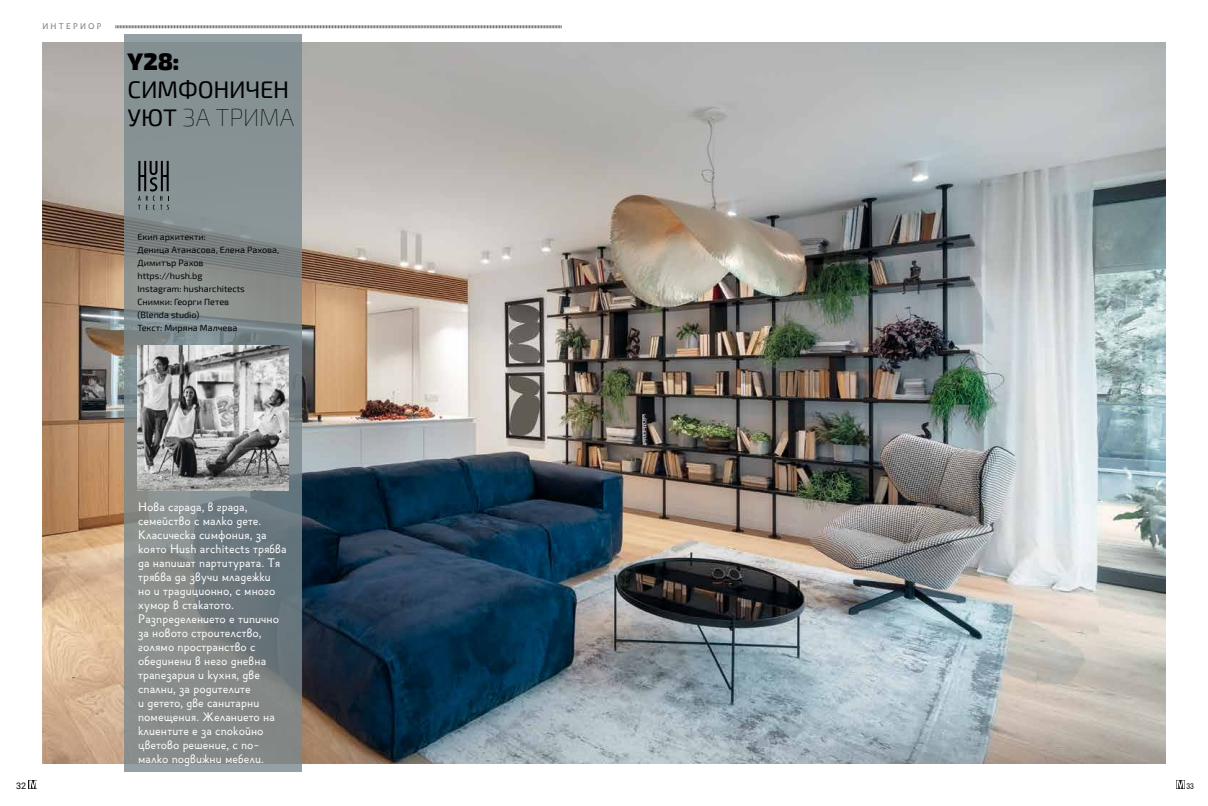
<style>
.page{position:relative;width:1208px;height:806px;background:#fff}
.page>*{position:absolute;margin:0;border:0;box-sizing:border-box;transform-origin:0 0}
.t1{font:24px/28.1px "Exo 2";letter-spacing:-.01em;color:#000}
.t2{font:900 24px "Exo 2";color:#000}
.t3{font:12px/14px "ADYS";color:#fff}
.t4{font:9px/13px "Exo 2";color:#000}
.t5{font:9px "Roboto";color:#000}
.t6{font:condensed 9px "Helen Bg";color:#000}
.t7{font:8px "ADYS";color:#707172}
.s1{font-weight:100}
</style>
<div class="page">
<svg style="left:1176px;top:780px;width:8px;height:7px"></svg>
<svg style="left:28px;top:780px;width:8px;height:8px"></svg>
<svg style="left:29px;top:780px;width:8px;height:7px"></svg>
<svg style="left:115px;top:25px;width:447px;height:4px"></svg>
<img style="left:43px;top:43px;width:1122px;height:720px">
<svg style="left:124px;top:34px;width:178px;height:737px;fill:#868f8d"></svg>
<svg style="left:138px;top:161px;width:31px;height:48px"></svg>
<img style="left:137px;top:345px;width:152px;height:145px">
<p class="t7" style="left:42px;top:20px;width:61px">И Н Т Е Р И О Р</p>
<h1 class="t2" style="left:127px;top:47px;width:54px">Y28:</h1>
<h1 class="t1" style="left:127px;top:76px;width:168px">СИМФОНИЧЕН<br>УЮТ <span class="s1">ЗА ТРИМА</span></h1>
<p class="t4" style="left:137px;top:230px;width:143px">Екип архитекти:<br>Деница Атанасова, Елена Рахова,<br>Димитър Рахов<br>https://hush.bg<br>Instagram: husharchitects<br>Снимки: Георги Петев<br>(Blenda studio)<br>Текст: Миряна Малчева</p>
<p class="t3" style="left:138px;top:498px;width:150px">Нова сграда, в града, семейство с малко дете.<br>Класическа симфония, за която Hush architects трябва да напишат партитурата. Тя трябва да звучи младежки<br>но и традиционно, с много хумор в стакатото.<br>Разпределението е типично за новото строителство, голямо пространство с обединени в него дневна трапезария и кухня, две спални, за родителите<br>и детето, две санитарни помещения. Желанието на клиентите е за спокойно цветово решение, с по&shy;малко подвижни мебели.</p>
<p class="t5" style="left:16px;top:779px;width:12px">32</p>
<p class="t6" style="left:1186px;top:781px;width:9px">33</p>
</div>
